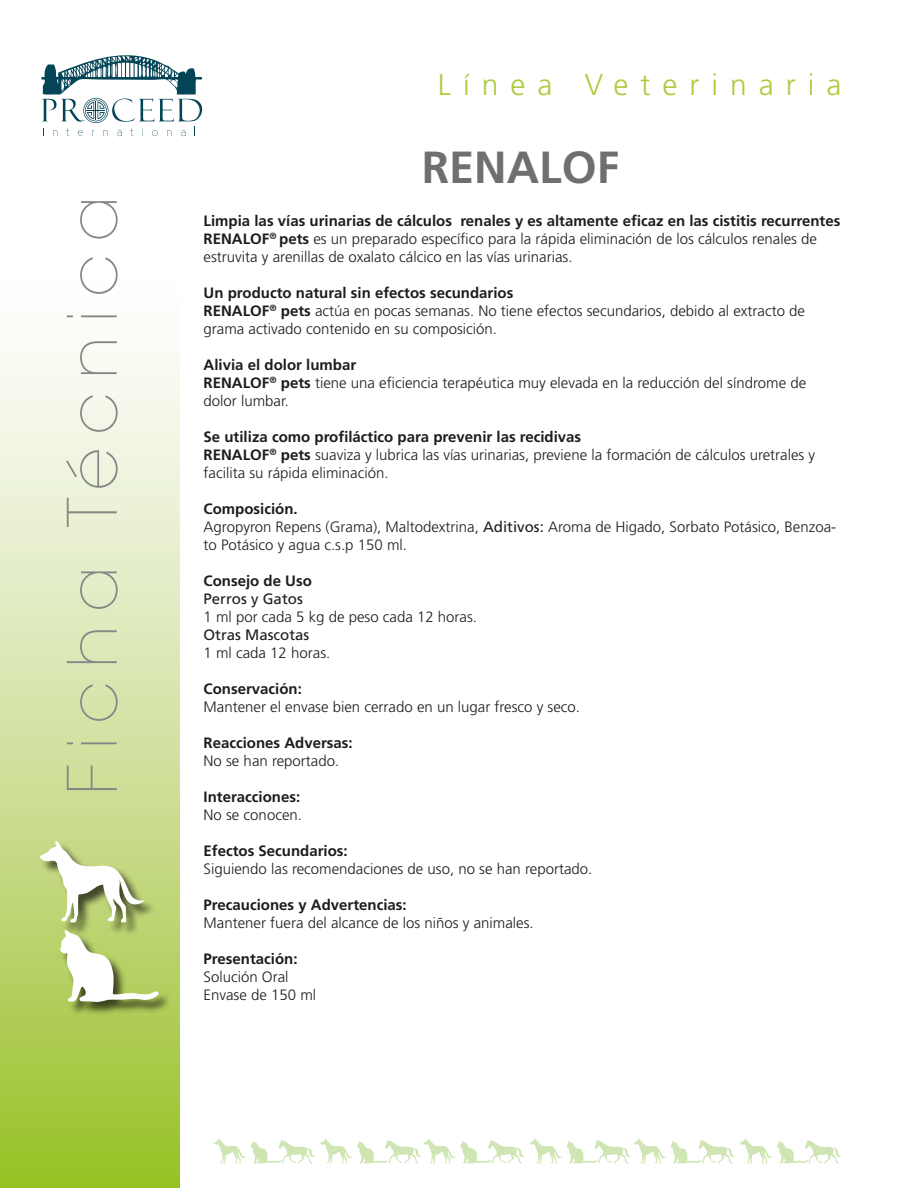
<style>
.page{position:relative;width:918px;height:1188px;background:#fff}
.page>*{position:absolute;margin:0;border:0;box-sizing:border-box;transform-origin:0 0}
.t1{font:200 67.5px "ITC Avant Garde Std";letter-spacing:.2em;color:#878787}
.t2{font:700 45px "Frutiger LT Std";color:#706f6f}
.t3{font:300 30px "Frutiger LT Std";letter-spacing:.4em;color:#adcb3d}
.t4{font:300 15px/18px "Frutiger LT Std";color:#1d1d1b}
.t5{font:700 15px "Frutiger LT Std";color:#1d1d1b}
.t6{font:15px "Frutiger LT Std";color:#1d1d1b}
.s1{font-weight:700}
.s2{font-weight:400}
</style>
<div class="page">
<svg style="left:0;top:136px;width:180px;height:1052px"></svg>
<svg style="left:41px;top:55px;width:161px;height:81px"></svg>
<svg style="left:214px;top:1138px;width:628px;height:26px"></svg>
<img style="left:36px;top:837px;width:139px;height:181px">
<svg style="left:39px;top:840px;width:120px;height:163px"></svg>
<h1 class="t1" style="left:53px;top:795px;width:601px;rotate:-90deg">Ficha Técnica</h1>
<h3 class="t3" style="left:438px;top:68px;width:405px">Línea Veterinaria</h3>
<h2 class="t2" style="left:422px;top:141px;width:199px">RENALOF</h2>
<p class="t4" style="left:204px;top:212px;width:638px"><span class="s1">Limpia las vías urinarias de cálculos renales y es altamente eficaz en las cistitis recurrentes<br>RENALOF</span><sup>®</sup> <span class="s1">pets</span> es un preparado específico para la rápida eliminación de los cálculos renales de estruvita y arenillas de oxalato cálcico en las vías urinarias.</p>
<p class="t4" style="left:204px;top:284px;width:603px"><span class="s1">Un producto natural sin efectos secundarios<br>RENALOF</span><sup>®</sup> <span class="s1">pets</span> actúa en pocas semanas. No tiene efectos secundarios, debido al extracto de grama activado contenido en su composición.</p>
<p class="t4" style="left:204px;top:356px;width:604px"><span class="s1">Alivia el dolor lumbar<br>RENALOF</span><sup>®</sup> <span class="s1">pets</span> tiene una eficiencia terapéutica muy elevada en la reducción del síndrome de dolor lumbar.</p>
<p class="t4" style="left:204px;top:428px;width:613px"><span class="s1">Se utiliza como profiláctico para prevenir las recidivas<br>RENALOF</span><sup>®</sup> <span class="s1">pets</span> suaviza y lubrica las vías urinarias, previene la formación de cálculos uretrales y facilita su rápida eliminación.</p>
<p class="t4" style="left:204px;top:500px;width:634px"><span class="s1">Composición.<br></span>Agropyron Repens (Grama), Maltodextrina, <span class="s2">Aditivos:</span> Aroma de Higado, Sorbato Potásico, Benzoa&shy;to Potásico y agua c.s.p 150 ml.</p>
<p class="t5" style="left:204px;top:572px;width:110px">Consejo de Uso</p>
<p class="t6" style="left:204px;top:590px;width:101px">Perros y Gatos</p>
<p class="t4" style="left:204px;top:608px;width:275px">1 ml por cada 5 kg de peso cada 12 horas.</p>
<p class="t6" style="left:204px;top:626px;width:107px">Otras Mascotas</p>
<p class="t4" style="left:204px;top:644px;width:128px">1 ml cada 12 horas.</p>
<p class="t5" style="left:204px;top:680px;width:100px">Conservación:</p>
<p class="t4" style="left:204px;top:698px;width:378px">Mantener el envase bien cerrado en un lugar fresco y seco.</p>
<p class="t5" style="left:204px;top:734px;width:151px">Reacciones Adversas:</p>
<p class="t4" style="left:204px;top:752px;width:137px">No se han reportado.</p>
<p class="t5" style="left:204px;top:788px;width:98px">Interacciones:</p>
<p class="t4" style="left:204px;top:806px;width:100px">No se conocen.</p>
<p class="t5" style="left:204px;top:842px;width:146px">Efectos Secundarios:</p>
<p class="t4" style="left:204px;top:860px;width:390px">Siguiendo las recomendaciones de uso, no se han reportado.</p>
<p class="t5" style="left:204px;top:896px;width:205px">Precauciones y Advertencias:</p>
<p class="t4" style="left:204px;top:914px;width:332px">Mantener fuera del alcance de los niños y animales.</p>
<p class="t5" style="left:204px;top:950px;width:95px">Presentación:</p>
<p class="t4" style="left:204px;top:968px;width:114px">Solución Oral<br>Envase de 150 ml</p>
</div>
